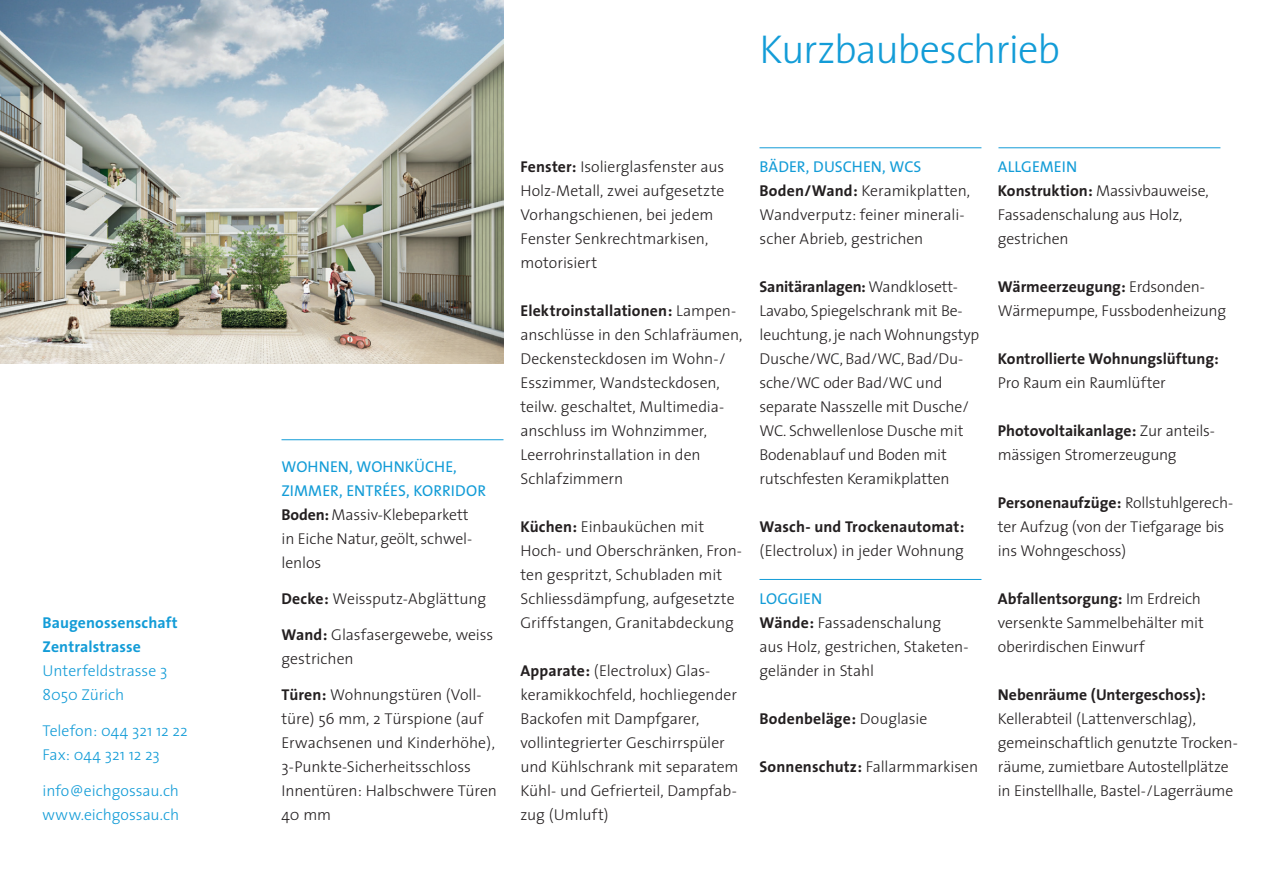
<style>
.page{position:relative;width:1263px;height:893px;background:#fff}
.page>*{position:absolute;margin:0;border:0;box-sizing:border-box;transform-origin:0 0}
.t1{font:300 40.5px "The Sans";letter-spacing:-.025em;color:#139cd7}
.t2{font:300 15.75px/24px "The Sans";letter-spacing:-.01em;color:#231f20}
.t3{font:700 15.75px "The Sans";color:#231f20}
.t4{font:300 15.75px/24px "The Sans";color:#139cd7}
.t5{font:15.75px/24px "The Sans Caps";letter-spacing:.005em;color:#139cd7}
.t6{font:700 15.75px/24px "The Sans";letter-spacing:.01em;color:#139cd7}
.s1{font-weight:700}
.s2{font-weight:300}
</style>
<div class="page">
<hr style="left:281px;top:439px;width:222px;height:1px;background:#139cd7">
<hr style="left:759px;top:579px;width:222px;height:1px;background:#139cd7">
<img style="left:0;top:0;width:503px;height:364px">
<hr style="left:759px;top:147px;width:222px;height:1px;background:#139cd7">
<hr style="left:998px;top:147px;width:222px;height:1px;background:#139cd7">
<p class="t6" style="left:43px;top:610px;width:137px">Baugenossenschaft<br>Zentralstrasse</p>
<p class="t4" style="left:43px;top:658px;width:126px">Unterfeldstrasse 3<br>8050 Zürich</p>
<p class="t4" style="left:43px;top:718px;width:147px">Telefon: 044 321 12 22<br>Fax: 044 321 12 23</p>
<p class="t4" style="left:43px;top:778px;width:138px">info@eichgossau.ch www.eichgossau.ch</p>
<h1 class="t1" style="left:759px;top:15px;width:302px">Kurzbaubeschrieb</h1>
<p class="t5" style="left:281px;top:454px;width:206px">WOHNEN, WOHNKÜCHE,<br>ZIMMER, ENTRÉES, KORRIDOR</p>
<p class="t2" style="left:281px;top:502px;width:192px"><span class="s1">Boden:</span> Massiv-Klebeparkett in Eiche Natur, geölt, schwel&shy;lenlos</p>
<p class="t2" style="left:281px;top:586px;width:206px"><span class="s1">Decke:</span> Weissputz-Abglättung</p>
<p class="t2" style="left:281px;top:622px;width:213px"><span class="s1">Wand:</span> Glasfasergewebe, weiss gestrichen</p>
<p class="t2" style="left:281px;top:682px;width:217px"><span class="s1">Türen:</span> Wohnungstüren (Voll&shy;türe) 56 mm, 2 Türspione (auf<br>Erwachsenen und Kinderhöhe),<br>3-Punkte-Sicherheitsschloss<br>Innentüren: Halbschwere Türen<br>40 mm</p>
<p class="t2" style="left:520px;top:154px;width:205px"><span class="s1">Fenster:</span> Isolierglasfenster aus<br>Holz-Metall, zwei aufgesetzte<br>Vorhangschienen, bei jedem<br>Fenster Senkrechtmarkisen, motorisiert</p>
<p class="t2" style="left:520px;top:298px;width:223px"><span class="s1">Elektroinstallationen:</span> Lampen&shy;anschlüsse in den Schlafräumen,<br>Deckensteckdosen im Wohn-/<br>Esszimmer, Wandsteckdosen, teilw. geschaltet, Multimedia&shy;anschluss im Wohnzimmer,<br>Leerrohrinstallation in den<br>Schlafzimmern</p>
<p class="t2" style="left:520px;top:514px;width:223px"><span class="s1">Küchen:</span> Einbauküchen mit<br>Hoch- und Oberschränken, Fron&shy;ten gespritzt, Schubladen mit<br>Schliessdämpfung, aufgesetzte<br>Griffstangen, Granitabdeckung</p>
<p class="t2" style="left:520px;top:658px;width:220px"><span class="s1">Apparate:</span> (Electrolux) Glas&shy;keramikkochfeld, hochliegender<br>Backofen mit Dampfgarer, vollintegrierter Geschirrspüler und Kühlschrank mit separatem<br>Kühl- und Gefrierteil, Dampfab&shy;zug (Umluft)</p>
<p class="t5" style="left:759px;top:154px;width:164px">BÄDER, DUSCHEN, WCS</p>
<p class="t2" style="left:759px;top:178px;width:212px"><span class="s1">Boden/Wand:</span> Keramikplatten,<br>Wandverputz: feiner minerali&shy;scher Abrieb, gestrichen</p>
<p class="t2" style="left:759px;top:274px;width:221px"><span class="s1">Sanitäranlagen:</span> Wandklosett-<br>Lavabo, Spiegelschrank mit Be&shy;leuchtung, je nach Wohnungstyp<br>Dusche/WC, Bad/WC, Bad/Du&shy;sche/WC oder Bad/WC und separate Nasszelle mit Dusche/<br>WC. Schwellenlose Dusche mit<br>Bodenablauf und Boden mit rutschfesten Keramikplatten</p>
<p class="t3" style="left:759px;top:513px;width:207px">Wasch- und Trockenautomat:</p>
<p class="t2" style="left:759px;top:538px;width:206px">(Electrolux) in jeder Wohnung</p>
<p class="t5" style="left:759px;top:586px;width:64px">LOGGIEN</p>
<p class="t2" style="left:759px;top:610px;width:211px"><span class="s1">Wände:</span> Fassadenschalung aus Holz, gestrichen, Staketen&shy;geländer in Stahl</p>
<p class="t3" style="left:759px;top:705px;width:169px">Bodenbeläge: <span class="s2">Douglasie</span></p>
<p class="t2" style="left:759px;top:754px;width:220px"><span class="s1">Sonnenschutz:</span> Fallarmmarkisen</p>
<p class="t5" style="left:998px;top:154px;width:81px">ALLGEMEIN</p>
<p class="t2" style="left:998px;top:178px;width:212px"><span class="s1">Konstruktion:</span> Massivbauweise,<br>Fassadenschalung aus Holz, gestrichen</p>
<p class="t2" style="left:998px;top:274px;width:230px"><span class="s1">Wärmeerzeugung:</span> Erdsonden-<br>Wärmepumpe, Fussbodenheizung</p>
<p class="t3" style="left:998px;top:345px;width:222px">Kontrollierte Wohnungslüftung:</p>
<p class="t2" style="left:998px;top:370px;width:169px">Pro Raum ein Raumlüfter</p>
<p class="t2" style="left:998px;top:418px;width:219px"><span class="s1">Photovoltaikanlage:</span> Zur anteils&shy;mässigen Stromerzeugung</p>
<p class="t2" style="left:998px;top:490px;width:237px"><span class="s1">Personenaufzüge:</span> Rollstuhlgerech&shy;ter Aufzug (von der Tiefgarage bis ins Wohngeschoss)</p>
<p class="t2" style="left:998px;top:586px;width:207px"><span class="s1">Abfallentsorgung:</span> Im Erdreich versenkte Sammelbehälter mit oberirdischen Einwurf</p>
<p class="t3" style="left:998px;top:681px;width:209px">Nebenräume (Untergeschoss):</p>
<p class="t2" style="left:998px;top:706px;width:241px">Kellerabteil (Lattenverschlag), gemeinschaftlich genutzte Trocken&shy;räume, zumietbare Autostellplätze in Einstellhalle, Bastel-/Lagerräume</p>
</div>
